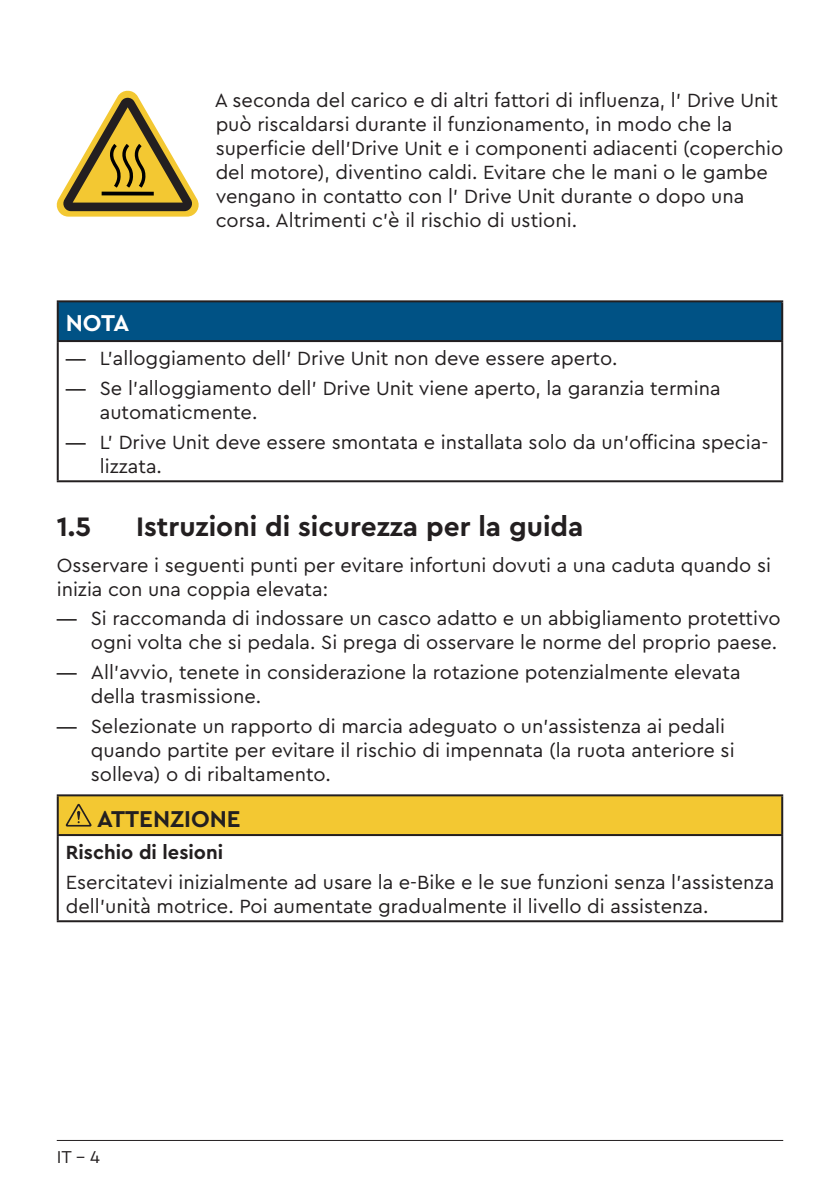
<style>
.page{position:relative;width:840px;height:1191px;background:#fff}
.page>*{position:absolute;margin:0;border:0;box-sizing:border-box;transform-origin:0 0}
.t1{font:700 28px "TQPRO";color:#231f20}
.t2{font:700 24px "TQPRO";color:#231f20}
.t3{font:700 24px "TQPRO";color:#fff}
.t4{font:20px/24px "TQPRO";color:#231f20}
.t5{font:700 20px "TQPRO";color:#231f20}
.t6{font:18px "TQPRO";color:#231f20}
.s1{font-family:"Arial"}
</style>
<div class="page">
<hr style="left:57px;top:1140px;width:725px;height:1px;background:#231f20">
<svg style="left:57px;top:91px;width:141px;height:126px"></svg>
<div style="left:58px;top:301px;width:723px;height:40px;background:#005285"></div>
<hr style="left:57px;top:300px;width:725px;height:2px;background:#231f20">
<hr style="left:57px;top:302px;width:2px;height:38px;background:#231f20">
<hr style="left:780px;top:302px;width:2px;height:38px;background:#231f20">
<hr style="left:57px;top:340px;width:725px;height:2px;background:#231f20">
<hr style="left:57px;top:342px;width:2px;height:138px;background:#231f20">
<hr style="left:780px;top:342px;width:2px;height:138px;background:#231f20">
<hr style="left:57px;top:480px;width:725px;height:2px;background:#231f20">
<div style="left:58px;top:795px;width:723px;height:40px;background:#f3c832"></div>
<hr style="left:57px;top:794px;width:725px;height:2px;background:#231f20">
<hr style="left:57px;top:796px;width:2px;height:38px;background:#231f20">
<hr style="left:780px;top:796px;width:2px;height:38px;background:#231f20">
<hr style="left:57px;top:834px;width:725px;height:2px;background:#231f20">
<hr style="left:57px;top:836px;width:2px;height:84px;background:#231f20">
<hr style="left:780px;top:836px;width:2px;height:84px;background:#231f20">
<hr style="left:57px;top:920px;width:725px;height:2px;background:#231f20">
<svg style="left:66px;top:804px;width:25px;height:22px"></svg>
<p class="t4" style="left:214px;top:88px;width:569px">A seconda del carico e di altri fattori di influenza, l' Drive Unit può riscaldarsi durante il funzionamento, in modo che la superficie dell'Drive Unit e i componenti adiacenti (coperchio del motore), diventino caldi. Evitare che le mani o le gambe vengano in contatto con l' Drive Unit durante o dopo una corsa. Altrimenti c'è il rischio di ustioni.</p>
<p class="t3" style="left:66px;top:307px;width:65px">NOTA</p>
<p class="t4" style="left:66px;top:346px;width:553px"><span class="s1">—</span> L'alloggiamento dell' Drive Unit non deve essere aperto.</p>
<p class="t4" style="left:100px;top:376px;width:622px;text-indent:-34px"><span class="s1">—</span> Se l'alloggiamento dell' Drive Unit viene aperto, la garanzia termina automaticmente.</p>
<p class="t4" style="left:100px;top:430px;width:669px;text-indent:-34px"><span class="s1">—</span> L' Drive Unit deve essere smontata e installata solo da un'officina specia&shy;lizzata.</p>
<h1 class="t1" style="left:57px;top:508px;width:36px">1.5</h1>
<h1 class="t1" style="left:136px;top:508px;width:448px">Istruzioni di sicurezza per la guida</h1>
<p class="t4" style="left:57px;top:552px;width:715px">Osservare i seguenti punti per evitare infortuni dovuti a una caduta quando si inizia con una coppia elevata:</p>
<p class="t4" style="left:57px;top:605px;width:725px;text-align:right"><span class="s1">—</span> Si raccomanda di indossare un casco adatto e un abbigliamento protettivo ogni volta che si pedala. Si prega di osservare le norme del proprio paese.</p>
<p class="t4" style="left:91px;top:659px;width:651px;text-indent:-34px"><span class="s1">—</span> All'avvio, tenete in considerazione la rotazione potenzialmente elevata della trasmissione.</p>
<p class="t4" style="left:91px;top:713px;width:645px;text-indent:-34px"><span class="s1">—</span> Selezionate un rapporto di marcia adeguato o un'assistenza ai pedali quando partite per evitare il rischio di impennata (la ruota anteriore si solleva) o di ribaltamento.</p>
<p class="t2" style="left:97px;top:802px;width:145px">ATTENZIONE</p>
<p class="t5" style="left:66px;top:839px;width:159px">Rischio di lesioni</p>
<p class="t4" style="left:66px;top:869px;width:709px">Esercitatevi inizialmente ad usare la e-Bike e le sue funzioni senza l'assistenza dell'unità motrice. Poi aumentate gradualmente il livello di assistenza.</p>
<p class="t6" style="left:57px;top:1144px;width:45px">IT - 4</p>
</div>
